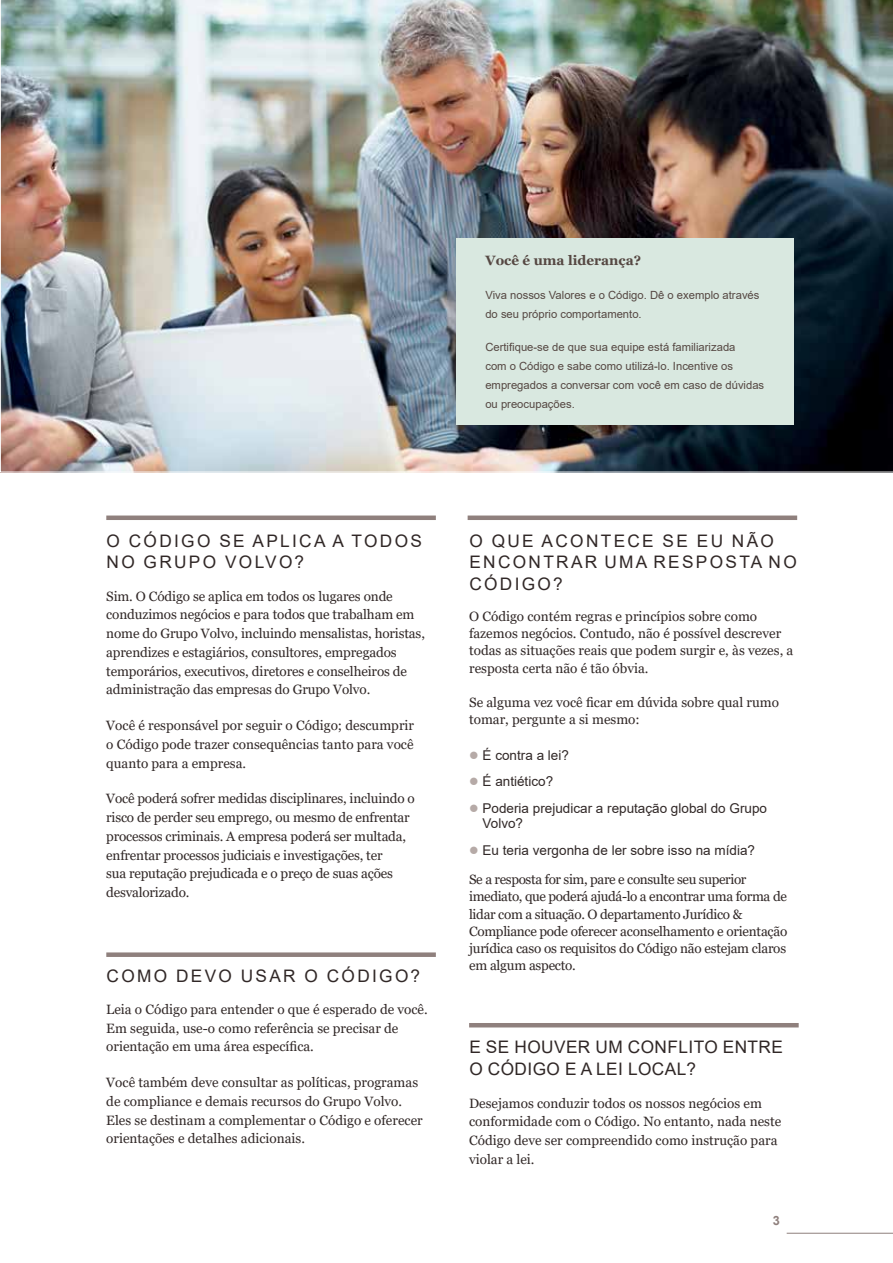
<style>
.page{position:relative;width:893px;height:1263px;background:#fff}
.page>*{position:absolute;margin:0;border:0;box-sizing:border-box;transform-origin:0 0}
.t1{font:17.25px/21.8px "Arial";letter-spacing:.135em;color:#312827}
.t2{font:17.25px/21.8px "Arial";letter-spacing:.025em;color:#312827}
.t3{font:13.5px/18.8px "Georgia";letter-spacing:-.01em;color:#312827}
.t4{font:13.5px/15.8px "Arial";color:#312827}
.t5{font:700 13.5px "Georgia";color:#554742}
.t6{font:700 12.75px "Arial";color:#8f807d}
.t7{font:11.25px/18.8px "Arial";color:#554742}
.s1{color:#b6aaa7}
</style>
<div class="page">
<hr style="left:787px;top:1233px;width:106px;height:1px;background:#8f807d">
<div style="left:106px;top:952px;width:330px;height:5px;background:#8f807d"></div>
<hr style="left:469px;top:1023px;width:330px;height:4px;background:#8f807d">
<img style="left:0;top:0;width:893px;height:472px">
<div style="left:106px;top:515px;width:330px;height:5px;background:#8f807d"></div>
<div style="left:468px;top:515px;width:329px;height:5px;background:#8f807d"></div>
<div style="left:456px;top:238px;width:337px;height:186px;background:#d9e8e0"></div>
<p class="t5" style="left:485px;top:252px;width:157px">Você é uma liderança?</p>
<p class="t7" style="left:485px;top:285px;width:276px">Viva nossos Valores e o Código. Dê o exemplo através do seu próprio comportamento.</p>
<p class="t7" style="left:485px;top:338px;width:280px">Certifique-se de que sua equipe está familiarizada<br>com o Código e sabe como utilizá-lo. Incentive os empregados a conversar com você em caso de dúvidas ou preocupações.</p>
<p class="t1" style="left:107px;top:530px;width:317px">O CÓDIGO SE APLICA A TODOS<br>NO GRUPO VOLVO?</p>
<p class="t3" style="left:106px;top:587px;width:320px">Sim. O Código se aplica em todos os lugares onde conduzimos negócios e para todos que trabalham em nome do Grupo Volvo, incluindo mensalistas, horistas, aprendizes e estagiários, consultores, empregados temporários, executivos, diretores e conselheiros de administração das empresas do Grupo Volvo.</p>
<p class="t3" style="left:106px;top:716px;width:309px;text-align:justify">Você é responsável por seguir o Código; descumprir o Código pode trazer consequências tanto para você quanto para a empresa.</p>
<p class="t3" style="left:106px;top:790px;width:310px">Você poderá sofrer medidas disciplinares, incluindo o risco de perder seu emprego, ou mesmo de enfrentar processos criminais. A empresa poderá ser multada, enfrentar processos judiciais e investigações, ter<br>sua reputação prejudicada e o preço de suas ações desvalorizado.</p>
<p class="t1" style="left:107px;top:965px;width:315px">COMO DEVO USAR O CÓDIGO?</p>
<p class="t3" style="left:106px;top:1000px;width:323px">Leia o Código para entender o que é esperado de você.<br>Em seguida, use-o como referência se precisar de orientação em uma área específica.</p>
<p class="t3" style="left:106px;top:1073px;width:318px">Você também deve consultar as políticas, programas de compliance e demais recursos do Grupo Volvo.<br>Eles se destinam a complementar o Código e oferecer orientações e detalhes adicionais.</p>
<p class="t1" style="left:469px;top:530px;width:329px">O QUE ACONTECE SE EU NÃO<br>ENCONTRAR UMA RESPOSTA NO<br>CÓDIGO?</p>
<p class="t3" style="left:469px;top:608px;width:326px;line-height:17.2px">O Código contém regras e princípios sobre como fazemos negócios. Contudo, não é possível descrever todas as situações reais que podem surgir e, às vezes, a resposta certa não é tão óbvia.</p>
<p class="t3" style="left:469px;top:694px;width:311px;line-height:17.2px">Se alguma vez você ficar em dúvida sobre qual rumo tomar, pergunte a si mesmo:</p>
<p class="t4" style="left:469px;top:747px;width:101px"><span class="s1">●</span> É contra a lei?</p>
<p class="t4" style="left:469px;top:774px;width:86px"><span class="s1">●</span> É antiético?</p>
<p class="t4" style="left:483px;top:800px;width:286px;text-indent:-14px"><span class="s1">●</span> Poderia prejudicar a reputação global do Grupo<br>Volvo?</p>
<p class="t4" style="left:469px;top:842px;width:287px"><span class="s1">●</span> Eu teria vergonha de ler sobre isso na mídia?</p>
<p class="t3" style="left:469px;top:871px;width:320px;line-height:17.2px">Se a resposta for sim, pare e consulte seu superior imediato, que poderá ajudá-lo a encontrar uma forma de lidar com a situação. O departamento Jurídico &amp; Compliance pode oferecer aconselhamento e orientação jurídica caso os requisitos do Código não estejam claros em algum aspecto.</p>
<p class="t2" style="left:469px;top:1036px;width:315px">E SE HOUVER UM CONFLITO ENTRE<br>O CÓDIGO E A LEI LOCAL?</p>
<p class="t3" style="left:469px;top:1094px;width:314px">Desejamos conduzir todos os nossos negócios em conformidade com o Código. No entanto, nada neste Código deve ser compreendido como instrução para violar a lei.</p>
<p class="t6" style="left:773px;top:1212px;width:9px">3</p>
</div>
